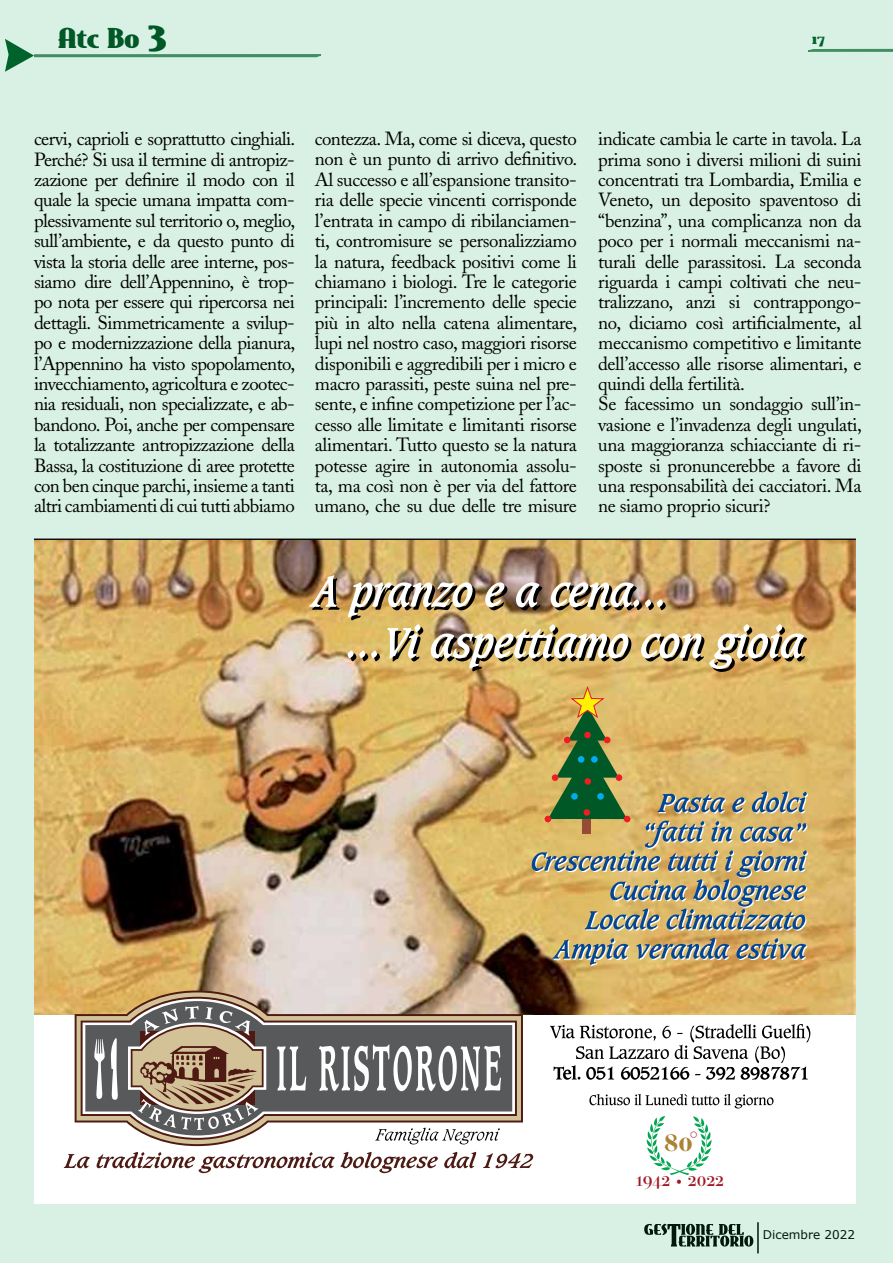
<style>
.page{position:relative;width:893px;height:1263px;background:#d9f1e5}
.page>*{position:absolute;margin:0;border:0;box-sizing:border-box;transform-origin:0 0}
.t1{font:27.75px "East Market";color:#005826}
.t2{font:700 25.65px "Operetta 12";color:#aa8335}
.t3{font:18.9px/20.4px "Adobe Caslon";letter-spacing:-.02em;color:#000;text-align:justify}
.t4{font:500 18.9px "Operetta 12";color:#a11726}
.t5{font:15px "East Market";color:#005826}
.t6{font:12px "Verdana";color:#000}
.s1{font-size:40.2px}
.s2{font-weight:900;color:#a11726}
</style>
<div class="page">
<div style="left:34px;top:540px;width:822px;height:663px;background:#fff"></div>
<svg style="left:589px;top:1094px;width:184px;height:14px"></svg>
<svg style="left:550px;top:1024px;width:260px;height:56px"></svg>
<svg style="left:647px;top:1116px;width:64px;height:59px"></svg>
<img style="left:34px;top:540px;width:822px;height:474px">
<img style="left:309px;top:575px;width:498px;height:97px">
<img style="left:552px;top:938px;width:255px;height:28px">
<svg style="left:75px;top:990px;width:448px;height:156px"></svg>
<svg style="left:77px;top:992px;width:444px;height:152px"></svg>
<svg style="left:81px;top:997px;width:436px;height:143px"></svg>
<svg style="left:83px;top:999px;width:432px;height:139px"></svg>
<svg style="left:85px;top:1001px;width:427px;height:134px;background:#90877f"></svg>
<svg style="left:94px;top:1037px;width:25px;height:63px"></svg>
<svg style="left:128px;top:1006px;width:138px;height:124px;background:#9b8978"></svg>
<svg style="left:277px;top:1046px;width:29px;height:44px"></svg>
<svg style="left:319px;top:1044px;width:182px;height:47px"></svg>
<svg style="left:64px;top:1152px;width:469px;height:21px"></svg>
<svg style="left:375px;top:1127px;width:125px;height:17px"></svg>
<svg style="left:532px;top:686px;width:276px;height:245px;background:#b9a86e"></svg>
<div style="left:584px;top:732px;width:7px;height:6px;background:#ed1d24;border-radius:50%"></div>
<div style="left:578px;top:756px;width:6px;height:7px;background:#00aeef;border-radius:50%"></div>
<div style="left:591px;top:756px;width:7px;height:7px;background:#00aeef;border-radius:50%"></div>
<div style="left:597px;top:793px;width:7px;height:7px;background:#00aeef;border-radius:50%"></div>
<div style="left:571px;top:793px;width:7px;height:7px;background:#00aeef;border-radius:50%"></div>
<div style="left:584px;top:778px;width:7px;height:7px;background:#ed1d24;border-radius:50%"></div>
<div style="left:583px;top:809px;width:7px;height:7px;background:#ed1d24;border-radius:50%"></div>
<hr style="left:34px;top:538px;width:822px;height:2px;background:#000">
<h1 class="t1" style="left:58px;top:23px;width:110px">Atc Bo <span class="s1">3</span></h1>
<p class="t5" style="left:812px;top:31px;width:14px">17</p>
<p class="t3" style="left:34px;top:129px;width:263px">cervi, caprioli e soprattutto cinghiali.<br>Perché? Si usa il termine di antropiz&shy;zazione per definire il modo con il quale la specie umana impatta com&shy;plessivamente sul territorio o, meglio, sull’ambiente, e da questo punto di vista la storia delle aree interne, pos&shy;siamo dire dell’Appennino, è trop&shy;po nota per essere qui ripercorsa nei dettagli. Simmetricamente a svilup&shy;po e modernizzazione della pianura, l’Appennino ha visto spopolamento, invecchiamento, agricoltura e zootec&shy;nia residuali, non specializzate, e ab&shy;bandono. Poi, anche per compensare la totalizzante antropizzazione della Bassa, la costituzione di aree protette con ben cinque parchi, insieme a tanti altri cambiamenti di cui tutti abbiamo</p>
<p class="t3" style="left:315px;top:129px;width:264px">contezza. Ma, come si diceva, questo non è un punto di arrivo definitivo.<br>Al successo e all’espansione transito&shy;ria delle specie vincenti corrisponde l’entrata in campo di ribilanciamen&shy;ti, contromisure se personalizziamo la natura, feedback positivi come li chiamano i biologi. Tre le categorie principali: l’incremento delle specie più in alto nella catena alimentare, lupi nel nostro caso, maggiori risorse disponibili e aggredibili per i micro e macro parassiti, peste suina nel pre&shy;sente, e infine competizione per l’ac&shy;cesso alle limitate e limitanti risorse alimentari. Tutto questo se la natura potesse agire in autonomia assolu&shy;ta, ma così non è per via del fattore umano, che su due delle tre misure</p>
<p class="t3" style="left:598px;top:129px;width:265px;text-align:left">indicate cambia le carte in tavola. La prima sono i diversi milioni di suini concentrati tra Lombardia, Emilia e Veneto, un deposito spaventoso di “benzina”, una complicanza non da poco per i normali meccanismi na&shy;turali delle parassitosi. La seconda riguarda i campi coltivati che neu&shy;tralizzano, anzi si contrappongo&shy;no, diciamo così artificialmente, al meccanismo competitivo e limitante dell’accesso alle risorse alimentari, e quindi della fertilità.<br>Se facessimo un sondaggio sull’in&shy;vasione e l’invadenza degli ungulati, una maggioranza schiacciante di ri&shy;sposte si pronuncerebbe a favore di una responsabilità dei cacciatori. Ma ne siamo proprio sicuri?</p>
<h2 class="t2" style="left:664px;top:1127px;width:36px">80<span class="s2">°</span></h2>
<p class="t4" style="left:636px;top:1168px;width:90px">1942 • 2022</p>
<p class="t6" style="left:763px;top:1227px;width:94px">Dicembre 2022</p>
</div>
